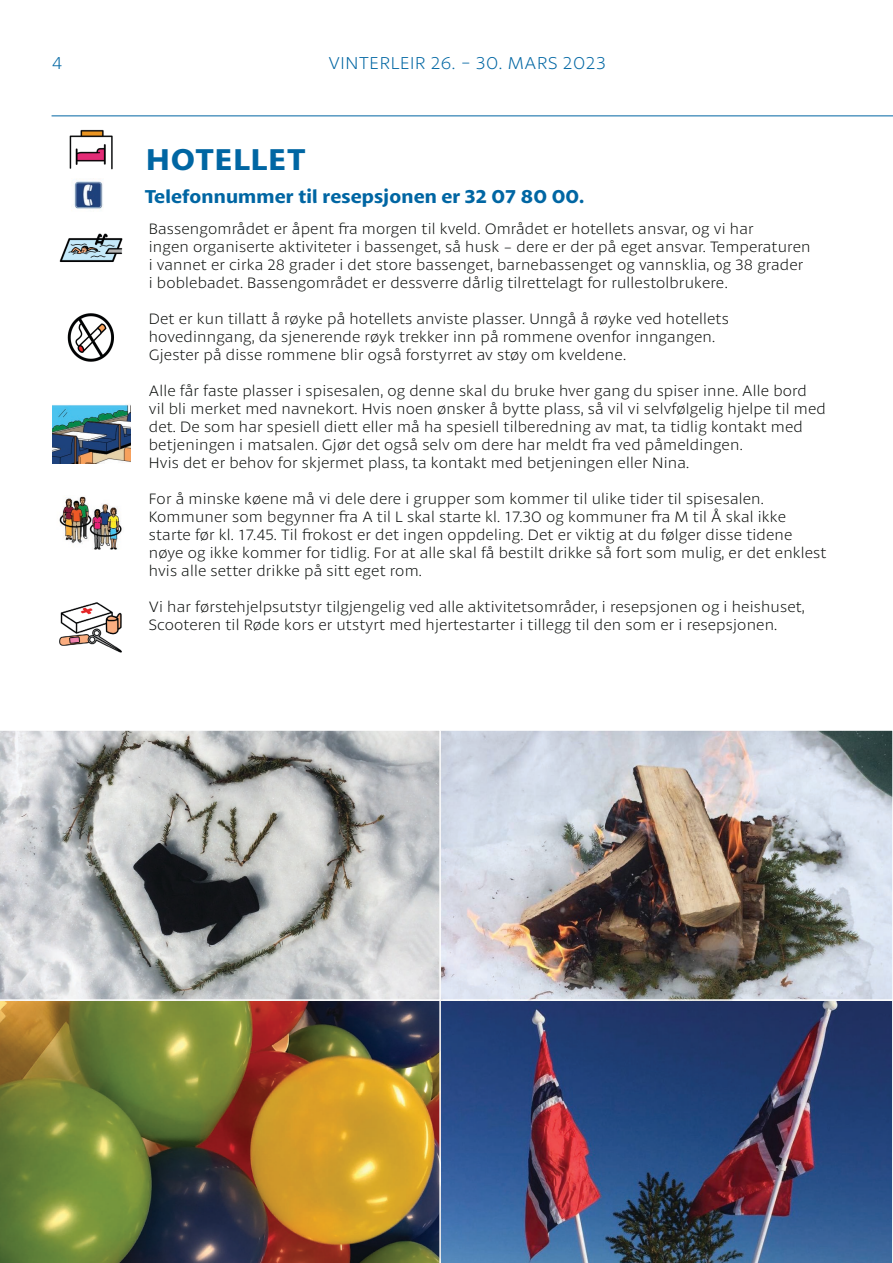
<style>
.page{position:relative;width:893px;height:1263px;background:#fff}
.page>*{position:absolute;margin:0;border:0;box-sizing:border-box;transform-origin:0 0}
.Side_overskrift{font:600 31.5px "Petala Pro";letter-spacing:.03em;color:#0066a3}
.underoverskrift{font:600 19.5px "Petala Pro";letter-spacing:.01em;color:#0066a3}
.t1{font:300 18px "Petala Pro";letter-spacing:.04em;color:#0066a3}
.brød_2{font:300 15.75px/18px "Petala Pro";letter-spacing:.01em;color:#090c0a}
</style>
<div class="page">
<hr style="left:52px;top:116px;width:841px;height:1px;background:#0066a3">
<img style="left:69px;top:129px;width:44px;height:40px">
<img style="left:74px;top:181px;width:29px;height:28px">
<img style="left:59px;top:233px;width:64px;height:29px">
<img style="left:67px;top:313px;width:47px;height:49px">
<img style="left:52px;top:404px;width:78px;height:59px">
<img style="left:59px;top:496px;width:63px;height:54px">
<img style="left:59px;top:602px;width:63px;height:51px">
<img style="left:442px;top:732px;width:448px;height:266px">
<img style="left:441px;top:1001px;width:451px;height:262px">
<div style="left:439px;top:729px;width:454px;height:272px;border:2px solid #fff"></div>
<img style="left:0;top:1001px;width:441px;height:262px">
<svg style="left:0;top:729px;width:441px;height:272px;background:#b3b4b4"></svg>
<svg style="left:892px;top:1000px;width:1px;height:263px"></svg>
<p class="t1" style="left:52px;top:54px;width:12px">4</p>
<p class="t1" style="left:328px;top:54px;width:279px">VINTERLEIR 26. - 30. MARS 2023</p>
<p class="Side_overskrift" style="left:146px;top:142px;width:161px">HOTELLET</p>
<p class="underoverskrift" style="left:145px;top:185px;width:441px">Telefonnummer til resepsjonen er 32 07 80 00.</p>
<p class="brød_2" style="left:149px;top:220px;width:663px">Bassengområdet er åpent fra morgen til kveld. Området er hotellets ansvar, og vi har<br>ingen organiserte aktiviteter i bassenget, så husk - dere er der på eget ansvar. Temperaturen i vannet er cirka 28 grader i det store bassenget, barnebassenget og vannsklia, og 38 grader i boblebadet. Bassengområdet er dessverre dårlig tilrettelagt for rullestolbrukere.</p>
<p class="brød_2" style="left:149px;top:310px;width:581px">Det er kun tillatt å røyke på hotellets anviste plasser. Unngå å røyke ved hotellets hovedinngang, da sjenerende røyk trekker inn på rommene ovenfor inngangen.<br>Gjester på disse rommene blir også forstyrret av støy om kveldene.</p>
<p class="brød_2" style="left:149px;top:382px;width:679px">Alle får faste plasser i spisesalen, og denne skal du bruke hver gang du spiser inne. Alle bord vil bli merket med navnekort. Hvis noen ønsker å bytte plass, så vil vi selvfølgelig hjelpe til med det. De som har spesiell diett eller må ha spesiell tilberedning av mat, ta tidlig kontakt med betjeningen i matsalen. Gjør det også selv om dere har meldt fra ved påmeldingen.<br>Hvis det er behov for skjermet plass, ta kontakt med betjeningen eller Nina.</p>
<p class="brød_2" style="left:149px;top:490px;width:679px">For å minske køene må vi dele dere i grupper som kommer til ulike tider til spisesalen.<br>Kommuner som begynner fra A til L skal starte kl. 17.30 og kommuner fra M til Å skal ikke starte før kl. 17.45. Til frokost er det ingen oppdeling. Det er viktig at du følger disse tidene nøye og ikke kommer for tidlig. For at alle skal få bestilt drikke så fort som mulig, er det enklest hvis alle setter drikke på sitt eget rom.</p>
<p class="brød_2" style="left:149px;top:598px;width:657px">Vi har førstehjelpsutstyr tilgjengelig ved alle aktivitetsområder, i resepsjonen og i heishuset,<br>Scooteren til Røde kors er utstyrt med hjertestarter i tillegg til den som er i resepsjonen.</p>
</div>
